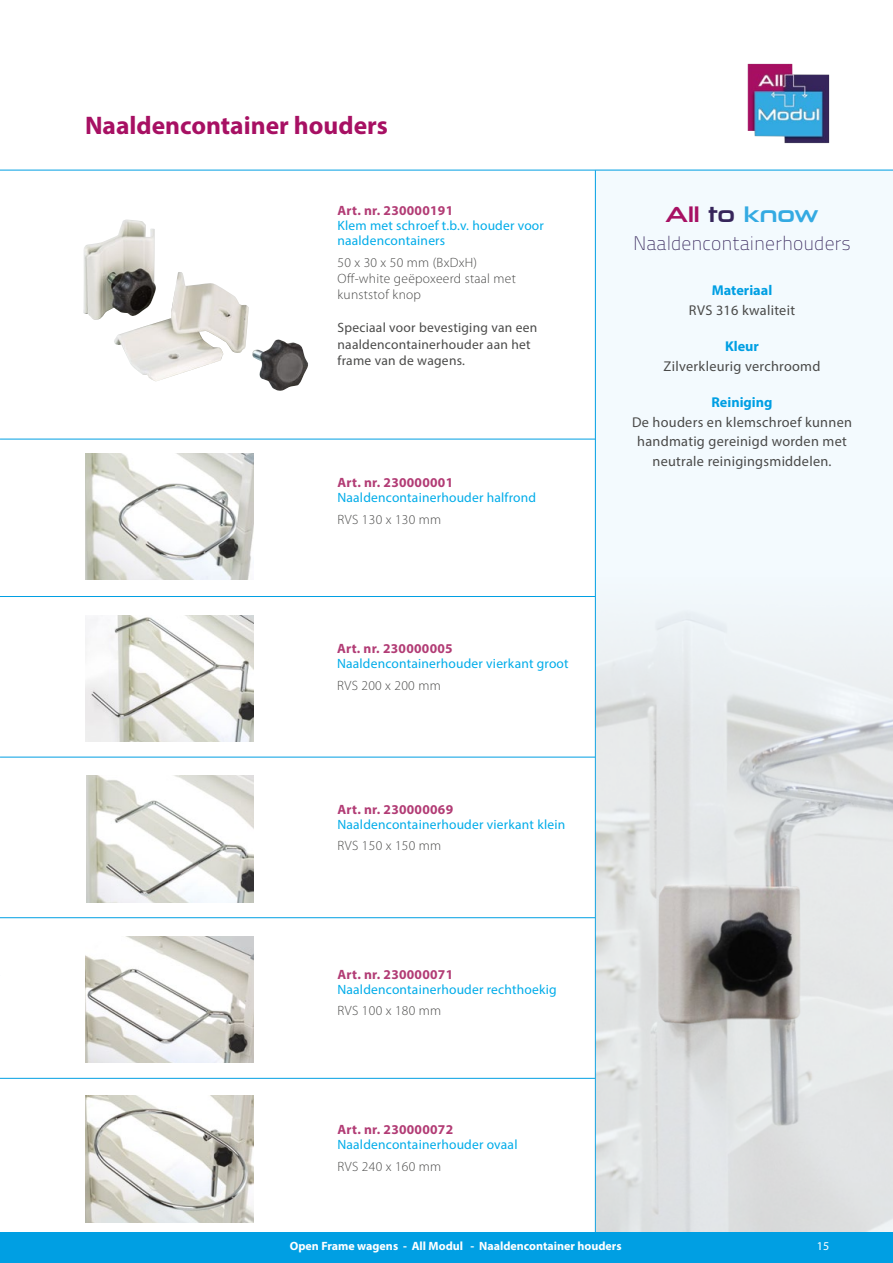
<style>
.page{position:relative;width:893px;height:1263px;background:#fff}
.page>*{position:absolute;margin:0;border:0;box-sizing:border-box;transform-origin:0 0}
.Kleinere_topkop{font:700 25.5px "Myriad Pro";color:#a71063}
.t1{font:21.75px "Neuropolitical Rg";color:#34aae2}
.Subtitel_zijkant{font:19.5px "Titillium Text 25 L 1 wt";color:#36255b}
.Zijkant_plt_txt{font:14.25px/19.5px "Myriad Pro";letter-spacing:.02em;color:#4a4a49;text-align:center}
.Zijkant_kopje{font:700 14.25px "Myriad Pro";color:#009fe3}
.Titel{font:13.5px/15px "Myriad Pro";letter-spacing:.015em;color:#00ace9}
.Light_plt_txt{font:300 13.5px/16.2px "Myriad Pro";letter-spacing:.02em;color:#4a4a49}
.Art_nr{font:700 13.5px "Myriad Pro";letter-spacing:.02em;color:#b23c75}
.t2{font:13.5px/16.5px "Myriad Pro";letter-spacing:.02em;color:#4a4a49}
.Titel-2{font:300 13.5px "Myriad Pro";letter-spacing:.02em;color:#4a4a49}
.t3{font:700 12px "Myriad Pro";color:#fff}
.t4{font:12px "Myriad Pro";color:#fff}
.s1{color:#a71063}
.s2{color:#36255b}
</style>
<div class="page">
<div style="left:595px;top:170px;width:298px;height:1062px;background:#f3fafe"></div>
<hr style="left:595px;top:170px;width:1px;height:1062px;background:#009fe3">
<hr style="left:0;top:170px;width:893px;height:1px;background:#009fe3">
<img style="left:86px;top:454px;width:167px;height:126px">
<img style="left:86px;top:936px;width:167px;height:127px">
<img style="left:86px;top:1096px;width:167px;height:126px">
<img style="left:87px;top:776px;width:166px;height:126px">
<img style="left:86px;top:615px;width:167px;height:126px">
<img style="left:83px;top:220px;width:225px;height:171px">
<hr style="left:0;top:596px;width:595px;height:1px;background:#009fe3">
<hr style="left:0;top:439px;width:595px;height:1px;background:#009fe3">
<hr style="left:0;top:757px;width:595px;height:1px;background:#009fe3">
<hr style="left:0;top:917px;width:595px;height:1px;background:#009fe3">
<hr style="left:0;top:1078px;width:595px;height:1px;background:#009fe3">
<img style="left:596px;top:612px;width:297px;height:620px">
<div style="left:0;top:1232px;width:893px;height:31px;background:#009fe3"></div>
<img style="left:747px;top:64px;width:82px;height:79px">
<p class="Kleinere_topkop" style="left:85px;top:109px;width:304px">Naaldencontainer houders</p>
<p class="Art_nr" style="left:337px;top:201px;width:117px">Art. nr. 230000191</p>
<p class="Titel" style="left:337px;top:218px;width:208px">Klem met schroef t.b.v. houder voor naaldencontainers</p>
<p class="Light_plt_txt" style="left:337px;top:254px;width:141px">50 x 30 x 50 mm (BxDxH)</p>
<p class="Light_plt_txt" style="left:337px;top:270px;width:180px">Off-white geëpoxeerd staal met kunststof knop</p>
<p class="t2" style="left:337px;top:319px;width:201px">Speciaal voor bevestiging van een naaldencontainerhouder aan het frame van de wagens.</p>
<p class="Art_nr" style="left:337px;top:474px;width:117px">Art. nr. 230000001</p>
<p class="Titel" style="left:337px;top:490px;width:200px">Naaldencontainerhouder halfrond</p>
<p class="Light_plt_txt" style="left:337px;top:511px;width:105px">RVS 130 x 130 mm</p>
<p class="Art_nr" style="left:337px;top:640px;width:117px">Art. nr. 230000005</p>
<p class="Titel" style="left:337px;top:656px;width:233px">Naaldencontainerhouder vierkant groot</p>
<p class="Titel-2" style="left:337px;top:677px;width:105px">RVS 200 x 200 mm</p>
<p class="Art_nr" style="left:337px;top:800px;width:117px">Art. nr. 230000069</p>
<p class="Titel" style="left:337px;top:816px;width:229px">Naaldencontainerhouder vierkant klein</p>
<p class="Light_plt_txt" style="left:337px;top:837px;width:105px">RVS 150 x 150 mm</p>
<p class="Art_nr" style="left:337px;top:965px;width:117px">Art. nr. 230000071</p>
<p class="Titel" style="left:337px;top:981px;width:221px">Naaldencontainerhouder rechthoekig</p>
<p class="Light_plt_txt" style="left:337px;top:1003px;width:105px">RVS 100 x 180 mm</p>
<p class="Art_nr" style="left:337px;top:1121px;width:117px">Art. nr. 230000072</p>
<p class="Titel" style="left:337px;top:1137px;width:182px">Naaldencontainerhouder ovaal</p>
<p class="Light_plt_txt" style="left:337px;top:1158px;width:105px">RVS 240 x 160 mm</p>
<p class="t1" style="left:665px;top:200px;width:155px"><span class="s1">All</span> <span class="s2">to</span> know</p>
<p class="Subtitel_zijkant" style="left:633px;top:229px;width:219px">Naaldencontainerhouders</p>
<p class="Zijkant_kopje" style="left:712px;top:281px;width:62px">Materiaal</p>
<p class="Zijkant_plt_txt" style="left:689px;top:300px;width:108px">RVS 316 kwaliteit</p>
<p class="Zijkant_kopje" style="left:725px;top:337px;width:35px">Kleur</p>
<p class="Zijkant_plt_txt" style="left:664px;top:356px;width:158px">Zilverkleurig verchroomd</p>
<p class="Zijkant_kopje" style="left:711px;top:393px;width:63px">Reiniging</p>
<p class="Zijkant_plt_txt" style="left:632px;top:412px;width:222px">De houders en klemschroef kunnen handmatig gereinigd worden met neutrale reinigingsmiddelen.</p>
<p class="t3" style="left:290px;top:1238px;width:334px">Open Frame wagens - All Modul - Naaldencontainer houders</p>
<p class="t4" style="left:817px;top:1239px;width:14px">15</p>
</div>
